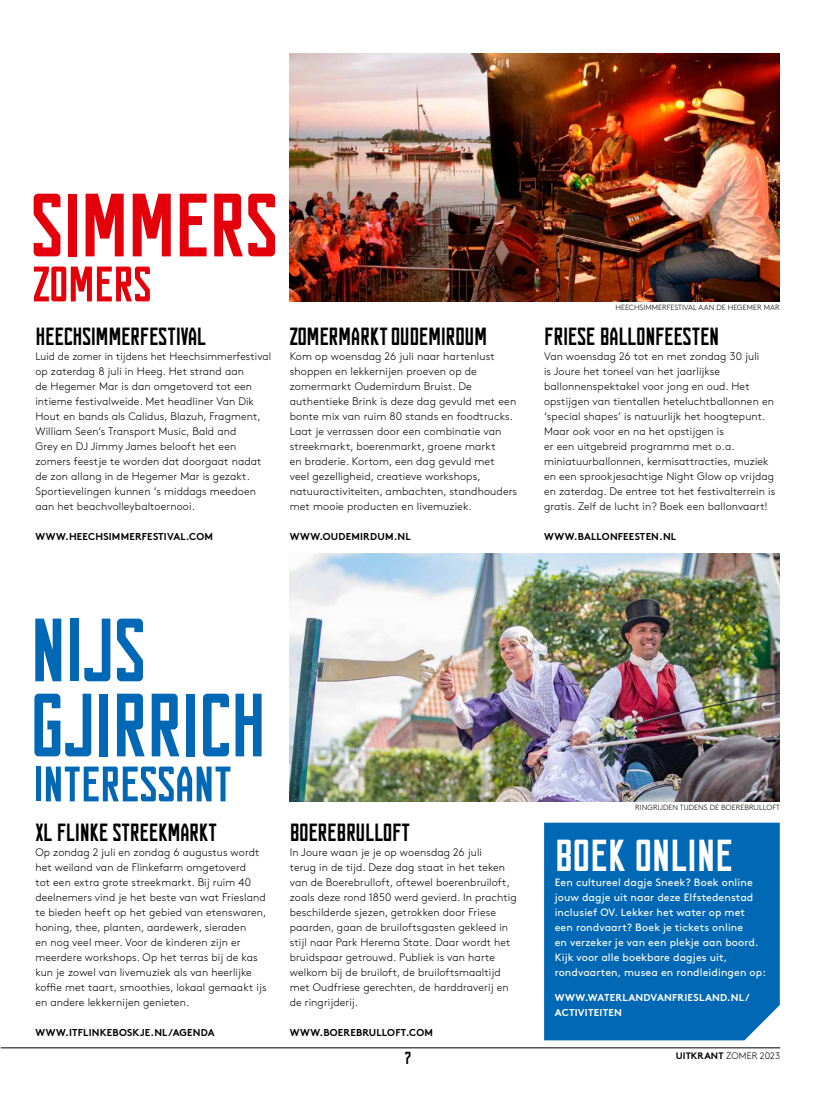
<style>
.page{position:relative;width:833px;height:1117px;background:#fff}
.page>*{position:absolute;margin:0;border:0;box-sizing:border-box;transform-origin:0 0}
.t1{font:condensed 90px/75px "FUNCTION";letter-spacing:-.02em;color:#0068b4}
.t2{font:condensed 90px "FUNCTION";letter-spacing:-.02em;color:#e3000b}
.t3{font:condensed 50px "FUNCTION";letter-spacing:-.02em;color:#0068b4}
.t4{font:condensed 50px "FUNCTION";letter-spacing:-.02em;color:#e3000b}
.t5{font:condensed 45px "FUNCTION";letter-spacing:-.01em;color:#fff}
.t6{font:condensed 25px "FUNCTION";letter-spacing:-.02em;color:#000}
.t7{font:condensed 17.5px "FUNCTION";color:#000}
.t8{font:300 10.88px/15px "Brown Std";letter-spacing:.01em;color:#000}
.t9{font:300 10.88px/15px "Brown Std";letter-spacing:.01em;color:#000;scale:.95 1}
.t10{font:10.62px/15px "Brown Std";letter-spacing:.01em;color:#fff}
.t11{font:700 10px "Brown Std";letter-spacing:.02em;color:#000}
.t12{font:700 10px/15px "Brown Std";letter-spacing:.02em;color:#fff}
.t13{font:300 9.38px "Brown Std";letter-spacing:-.005em;color:#000}
.t14{font:300 7.5px "Brown Std";letter-spacing:.01em;color:#000}
.s1{font-weight:700}
</style>
<div class="page">
<hr style="left:1px;top:1047px;width:779px;height:1px;background:#000">
<img style="left:290px;top:53px;width:490px;height:248px">
<img style="left:290px;top:553px;width:490px;height:248px">
<div style="left:544px;top:822px;width:236px;height:218px;background:#0068b4"></div>
<h1 class="t2" style="left:30px;top:176px;width:250px">SIMMERS</h1>
<h2 class="t4" style="left:33px;top:257px;width:120px">ZOMERS</h2>
<h3 class="t6" style="left:35px;top:323px;width:172px">HEECHSIMMERFESTIVAL</h3>
<p class="t9" style="left:35px;top:349px;width:250px">Luid de zomer in tijdens het Heechsimmerfestival op zaterdag 8 juli in Heeg. Het strand aan<br>de Hegemer Mar is dan omgetoverd tot een intieme festivalweide. Met headliner Van Dik Hout en bands als Calidus, Blazuh, Fragment, William Seen’s Transport Music, Bald and<br>Grey en DJ Jimmy James belooft het een zomers feestje te worden dat doorgaat nadat de zon allang in de Hegemer Mar is gezakt.<br>Sportievelingen kunnen ‘s middags meedoen aan het beachvolleybaltoernooi.</p>
<p class="t11" style="left:35px;top:530px;width:179px">WWW.HEECHSIMMERFESTIVAL.COM</p>
<h3 class="t6" style="left:290px;top:323px;width:199px">ZOMERMARKTOUDEMIRDUM</h3>
<p class="t8" style="left:290px;top:349px;width:229px">Kom op woensdag 26 juli naar hartenlust shoppen en lekkernijen proeven op de zomermarkt Oudemirdum Bruist. De authentieke Brink is deze dag gevuld met een bonte mix van ruim 80 stands en foodtrucks.<br>Laat je verrassen door een combinatie van streekmarkt, boerenmarkt, groene markt<br>en braderie. Kortom, een dag gevuld met<br>veel gezelligheid, creatieve workshops, natuuractiviteiten, ambachten, standhouders met mooie producten en livemuziek.</p>
<p class="t11" style="left:290px;top:530px;width:122px">WWW.OUDEMIRDUM.NL</p>
<p class="t14" style="left:615px;top:303px;width:166px">HEECHSIMMERFESTIVAL AAN DE HEGEMER MAR</p>
<h3 class="t6" style="left:544px;top:323px;width:177px">FRIESE BALLONFEESTEN</h3>
<p class="t8" style="left:544px;top:349px;width:233px">Van woensdag 26 tot en met zondag 30 juli<br>is Joure het toneel van het jaarlijkse ballonnenspektakel voor jong en oud. Het opstijgen van tientallen heteluchtballonnen en ‘special shapes’ is natuurlijk het hoogtepunt.<br>Maar ook voor en na het opstijgen is<br>er een uitgebreid programma met o.a. miniatuurballonnen, kermisattracties, muziek en een sprookjesachtige Night Glow op vrijdag en zaterdag. De entree tot het festivalterrein is gratis. Zelf de lucht in? Boek een ballonvaart!</p>
<p class="t11" style="left:544px;top:530px;width:134px">WWW.BALLONFEESTEN.NL</p>
<h1 class="t1" style="left:30px;top:612px;width:238px">NIJS<br>GJIRRICH</h1>
<h2 class="t3" style="left:33px;top:756px;width:201px">INTERESSANT</h2>
<h3 class="t6" style="left:35px;top:818px;width:183px">XL FLINKE STREEKMARKT</h3>
<p class="t8" style="left:35px;top:844px;width:233px">Op zondag 2 juli en zondag 6 augustus wordt het weiland van de Flinkefarm omgetoverd<br>tot een extra grote streekmarkt. Bij ruim 40 deelnemers vind je het beste van wat Friesland te bieden heeft op het gebied van etenswaren, honing, thee, planten, aardewerk, sieraden<br>en nog veel meer. Voor de kinderen zijn er meerdere workshops. Op het terras bij de kas kun je zowel van livemuziek als van heerlijke koffie met taart, smoothies, lokaal gemaakt ijs en andere lekkernijen genieten.</p>
<p class="t11" style="left:35px;top:1025px;width:181px">WWW.ITFLINKEBOSKJE.NL/AGENDA</p>
<h3 class="t6" style="left:290px;top:818px;width:122px">BOEREBRULLOFT</h3>
<p class="t8" style="left:290px;top:844px;width:228px">In Joure waan je je op woensdag 26 juli<br>terug in de tijd. Deze dag staat in het teken van de Boerebrulloft, oftewel boerenbruiloft, zoals deze rond 1850 werd gevierd. In prachtig beschilderde sjezen, getrokken door Friese paarden, gaan de bruiloftsgasten gekleed in stijl naar Park Herema State. Daar wordt het bruidspaar getrouwd. Publiek is van harte welkom bij de bruiloft, de bruiloftsmaaltijd met Oudfriese gerechten, de harddraverij en de ringrijderij.</p>
<p class="t11" style="left:290px;top:1025px;width:145px">WWW.BOEREBRULLOFT.COM</p>
<p class="t14" style="left:635px;top:802px;width:146px">RINGRIJDEN TIJDENS DE BOEREBRULLOFT</p>
<h3 class="t5" style="left:555px;top:830px;width:180px">BOEK ONLINE</h3>
<p class="t10" style="left:555px;top:874px;width:213px">Een cultureel dagje Sneek? Boek online jouw dagje uit naar deze Elfstedenstad inclusief OV. Lekker het water op met een rondvaart? Boek je tickets online<br>en verzeker je van een plekje aan boord.<br>Kijk voor alle boekbare dagjes uit, rondvaarten, musea en rondleidingen op:</p>
<p class="t12" style="left:555px;top:989px;width:196px">WWW.WATERLANDVANFRIESLAND.NL/<br>ACTIVITEITEN</p>
<h3 class="t7" style="left:404px;top:1048px;width:8px">7</h3>
<p class="t13" style="left:675px;top:1050px;width:106px"><span class="s1">UITKRANT</span> ZOMER 2023</p>
</div>
